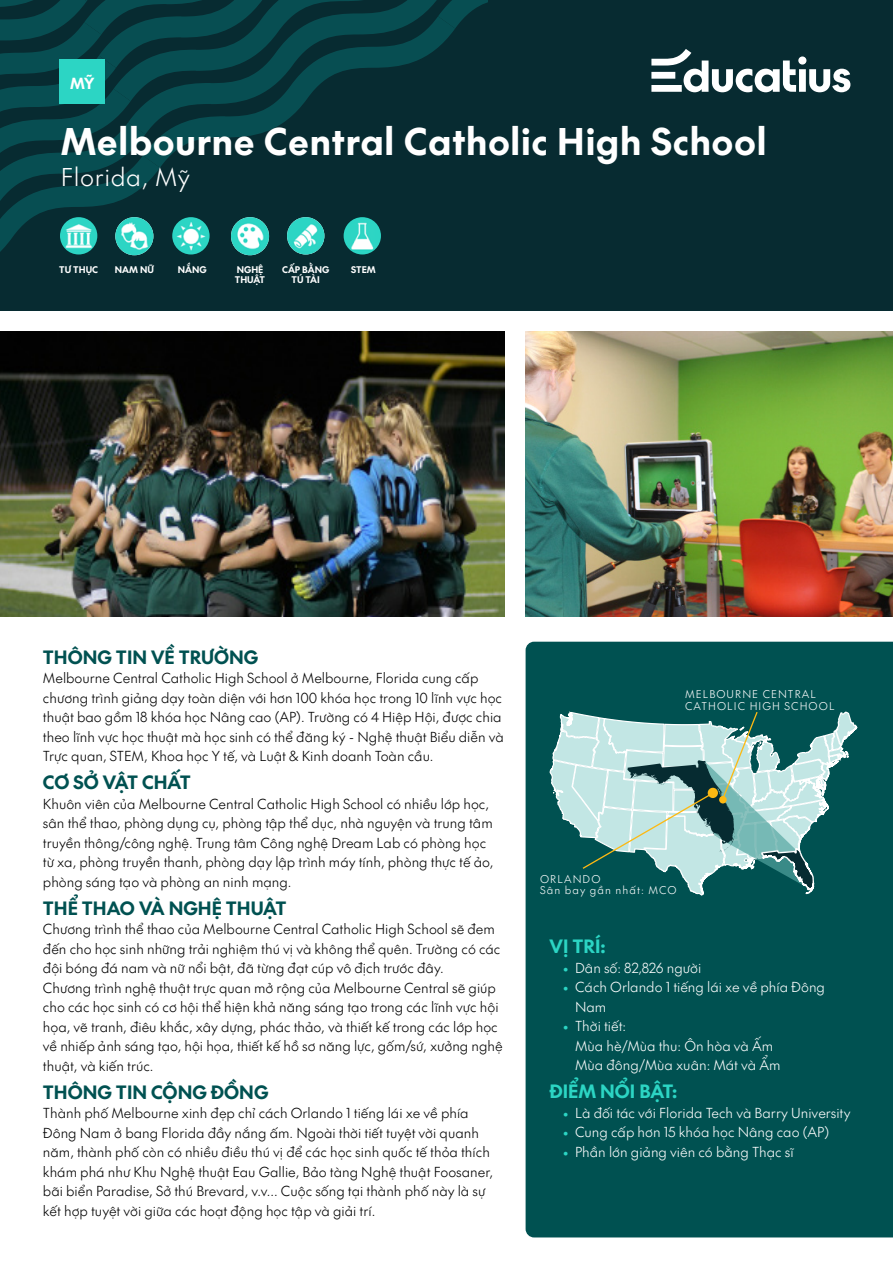
<style>
.page{position:relative;width:893px;height:1263px;background:#fff}
.page>*{position:absolute;margin:0;border:0;box-sizing:border-box;transform-origin:0 0}
.t1{font:36px "SVN The Future Bold";letter-spacing:.025em;color:#fff}
.t2{font:24px "SVN The Future Light";letter-spacing:.025em;color:#fff}
.t3{font:18px "SVN The Future Bold";color:#005151}
.t4{font:18px "SVN The Future Bold";color:#2cd5c4}
.t5{font:15px "SVN The Future Bold";color:#fff}
.t6{font:13.5px/19.5px "SVN The Future Light";color:#000}
.t7{font:13.5px/19.5px "SVN The Future Light";color:#fff}
.t8{font:10.5px/10.8px "SVN The Future Light";letter-spacing:.1em;color:#fff}
.t9{font:9px/10.5px "SVN The Future Bold";color:#fff;text-align:center}
.s1{font-family:"The Future";font-weight:300;color:#2cd5c4}
</style>
<div class="page">
<div style="left:0;top:0;width:893px;height:310px;background:#072b31"></div>
<svg style="left:0;top:0;width:487px;height:256px"></svg>
<img style="left:0;top:332px;width:504px;height:285px">
<div style="left:60px;top:60px;width:45px;height:44px;background:#2cd5c4"></div>
<div style="left:526px;top:642px;width:367px;height:595px;background:#005151"></div>
<svg style="left:651px;top:49px;width:199px;height:43px"></svg>
<img style="left:526px;top:332px;width:367px;height:285px">
<img style="left:344px;top:217px;width:37px;height:37px;border-radius:19px">
<img style="left:172px;top:217px;width:38px;height:37px;border-radius:19px">
<img style="left:115px;top:217px;width:38px;height:38px;border-radius:19px">
<img style="left:231px;top:217px;width:38px;height:38px;border-radius:19px">
<img style="left:287px;top:217px;width:37px;height:37px;border-radius:19px">
<img style="left:60px;top:217px;width:37px;height:37px;border-radius:19px">
<svg style="left:549px;top:706px;width:309px;height:209px;background:#639997"></svg>
<p class="t5" style="left:70px;top:71px;width:26px">MỸ</p>
<h1 class="t1" style="left:61px;top:112px;width:707px">Melbourne Central Catholic High School</h1>
<h2 class="t2" style="left:61px;top:159px;width:131px">Florida, Mỹ</h2>
<p class="t9" style="left:59px;top:263px;width:40px">TƯ THỤC</p>
<p class="t9" style="left:115px;top:263px;width:41px">NAM NỮ</p>
<p class="t9" style="left:178px;top:263px;width:30px">NẮNG</p>
<p class="t9" style="left:237px;top:263px;width:28px">NGHỆ</p>
<p class="t9" style="left:351px;top:263px;width:26px">STEM</p>
<p class="t9" style="left:235px;top:274px;width:32px">THUẬT</p>
<p class="t9" style="left:282px;top:263px;width:49px">CẤP BẰNG<br>TÚ TÀI</p>
<h3 class="t3" style="left:43px;top:643px;width:217px">THÔNG TIN VỀ TRƯỜNG</h3>
<p class="t6" style="left:43px;top:668px;width:462px">Melbourne Central Catholic High School ở Melbourne, Florida cung cấp chương trình giảng dạy toàn diện với hơn 100 khóa học trong 10 lĩnh vực học thuật bao gồm 18 khóa học Nâng cao (AP). Trường có 4 Hiệp Hội, được chia theo lĩnh vực học thuật mà học sinh có thể đăng ký - Nghệ thuật Biểu diễn và Trực quan, STEM, Khoa học Y tế, và Luật &amp; Kinh doanh Toàn cầu.</p>
<h3 class="t3" style="left:43px;top:768px;width:149px">CƠ SỞ VẬT CHẤT</h3>
<p class="t6" style="left:43px;top:793px;width:452px">Khuôn viên của Melbourne Central Catholic High School có nhiều lớp học, sân thể thao, phòng dụng cụ, phòng tập thể dục, nhà nguyện và trung tâm truyền thông/công nghệ. Trung tâm Công nghệ Dream Lab có phòng học từ xa, phòng truyền thanh, phòng dạy lập trình máy tính, phòng thực tế ảo, phòng sáng tạo và phòng an ninh mạng.</p>
<h3 class="t3" style="left:43px;top:894px;width:245px">THỂ THAO VÀ NGHỆ THUẬT</h3>
<p class="t6" style="left:43px;top:919px;width:461px">Chương trình thể thao của Melbourne Central Catholic High School sẽ đem đến cho học sinh những trải nghiệm thú vị và không thể quên. Trường có các đội bóng đá nam và nữ nổi bật, đã từng đạt cúp vô địch trước đây.<br>Chương trình nghệ thuật trực quan mở rộng của Melbourne Central sẽ giúp cho các học sinh có cơ hội thể hiện khả năng sáng tạo trong các lĩnh vực hội họa, vẽ tranh, điêu khắc, xây dựng, phác thảo, và thiết kế trong các lớp học về nhiếp ảnh sáng tạo, hội họa, thiết kế hồ sơ năng lực, gốm/sứ, xưởng nghệ thuật, và kiến trúc.</p>
<h3 class="t3" style="left:43px;top:1078px;width:227px">THÔNG TIN CỘNG ĐỒNG</h3>
<p class="t6" style="left:43px;top:1103px;width:452px">Thành phố Melbourne xinh đẹp chỉ cách Orlando 1 tiếng lái xe về phía Đông Nam ở bang Florida đầy nắng ấm. Ngoài thời tiết tuyệt vời quanh năm, thành phố còn có nhiều điều thú vị để các học sinh quốc tế thỏa thích khám phá như Khu Nghệ thuật Eau Gallie, Bảo tàng Nghệ thuật Foosaner, bãi biển Paradise, Sở thú Brevard, v.v... Cuộc sống tại thành phố này là sự kết hợp tuyệt vời giữa các hoạt động học tập và giải trí.</p>
<p class="t8" style="left:685px;top:688px;width:151px;line-height:11.9px">MELBOURNE CENTRAL<br>CATHOLIC HIGH SCHOOL</p>
<p class="t8" style="left:540px;top:873px;width:138px">ORLANDO<br>Sân bay gần nhất: MCO</p>
<h3 class="t4" style="left:550px;top:932px;width:58px">VỊ TRÍ:</h3>
<p class="t7" style="left:562px;top:957px;width:140px"><span class="s1">•</span> Dân số: 82,826 người</p>
<p class="t7" style="left:575px;top:977px;width:251px;text-indent:-13px"><span class="s1">•</span> Cách Orlando 1 tiếng lái xe về phía Đông<br>Nam</p>
<p class="t7" style="left:575px;top:1016px;width:207px;text-indent:-13px"><span class="s1">•</span> Thời tiết:<br>Mùa hè/Mùa thu: Ôn hòa và Ấm<br>Mùa đông/Mùa xuân: Mát và Ẩm</p>
<h3 class="t4" style="left:550px;top:1077px;width:129px">ĐIỂM NỔI BẬT:</h3>
<p class="t7" style="left:562px;top:1102px;width:290px"><span class="s1">•</span> Là đối tác với Florida Tech và Barry University</p>
<p class="t7" style="left:562px;top:1122px;width:268px"><span class="s1">•</span> Cung cấp hơn 15 khóa học Nâng cao (AP)</p>
<p class="t7" style="left:562px;top:1141px;width:233px"><span class="s1">•</span> Phần lớn giảng viên có bằng Thạc sĩ</p>
</div>
